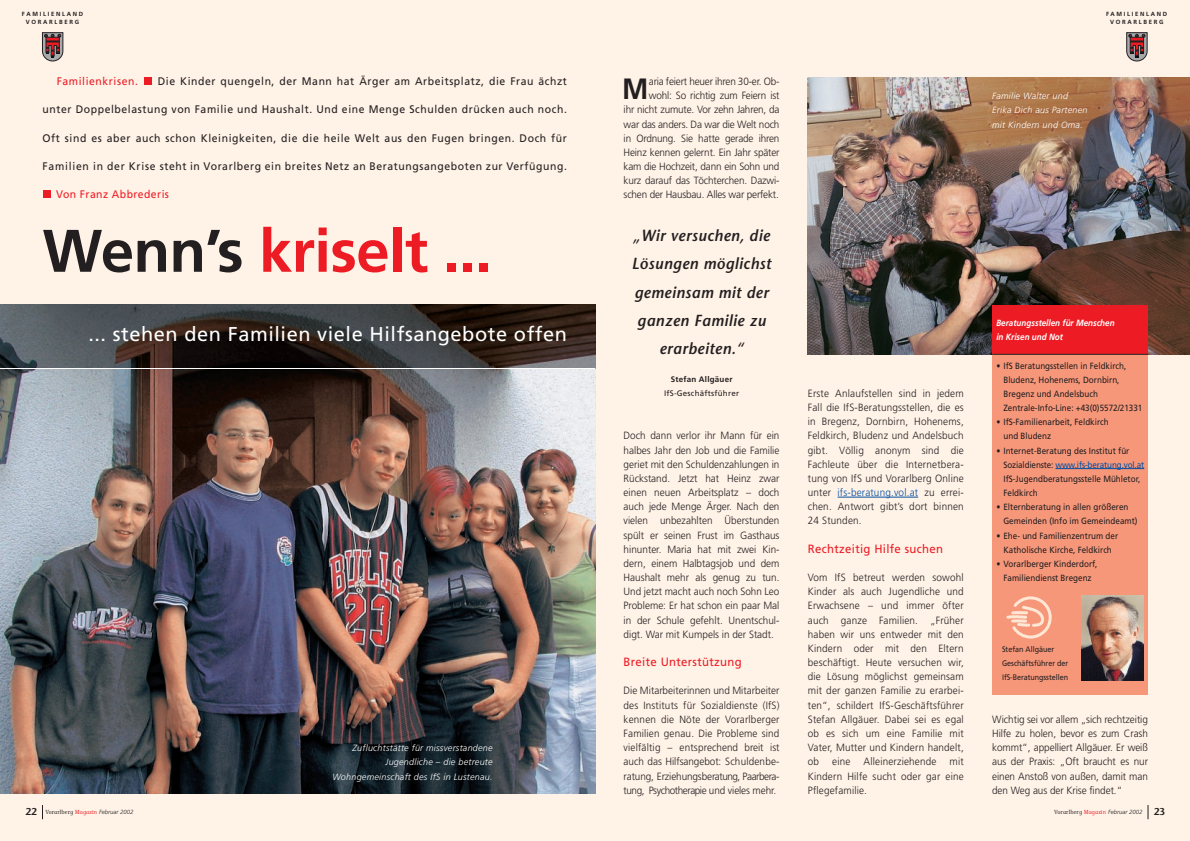
<style>
.page{position:relative;width:1190px;height:841px;background:#fff2e7}
.page>*{position:absolute;margin:0;border:0;box-sizing:border-box;transform-origin:0 0}
.t1{font:700 60px "Frutiger";letter-spacing:-.01em;color:#ed1c24}
.t2{font:700 29.3px "Frutiger";color:#231f20;scale:.95 1}
.t3{font:20px "Frutiger";letter-spacing:.03em;color:#fff}
.t4{font:italic 600 16px/28.3px "Stone Sans";letter-spacing:.03em;color:#231f20;text-align:center;scale:.95 1}
.t5{font:12px "Frutiger";letter-spacing:.03em;color:#ed1c24;scale:.95 1}
.t6{font:11px "Frutiger";letter-spacing:.055em;color:#231f20;scale:.95 1}
.t7{font:11px "Frutiger";letter-spacing:.04em;color:#ed1c24;scale:.95 1}
.t8{font:300 10.5px/14.2px "Frutiger";letter-spacing:-.015em;color:#231f20;text-align:justify;scale:.95 1}
.t9{font:300 10.5px "Frutiger";letter-spacing:.015em;color:#231f20;scale:.95 1}
.t10{font:9px/14.2px "Frutiger";color:#231f20;scale:.9 1}
.t11{font:italic 300 9px/14.2px "Frutiger";letter-spacing:.03em;color:#fff;text-align:right}
.t12{font:italic 700 9px/14.2px "Frutiger";color:#fff;scale:.9 1}
.t13{font:8px/14.2px "Frutiger";color:#231f20;scale:.9 1}
.t14{font:8px "Frutiger";letter-spacing:.03em;color:#231f20}
.t15{font:700 8px "Frutiger";letter-spacing:.03em;color:#231f20}
.t16{font:italic 300 6px "Frutiger";color:#231f20}
.t17{font:700 6px/7.2px "Frutiger";letter-spacing:.28em;color:#231f20;text-align:center}
.s1{color:#231f20}
.s2{color:#034ea2}
.s3{font-family:"Stone Sans";font-weight:600;font-style:normal;font-size:10px}
.s4{font-family:"Vorarlberger";font-style:normal}
.s5{font-family:"Vorarlberger";font-style:normal;color:#ed1c24}
</style>
<div class="page">
<svg style="left:1148px;top:805px;width:1px;height:14px"></svg>
<hr style="left:838px;top:497px;width:80px;height:1px;background:#034ea2">
<svg style="left:1126px;top:32px;width:22px;height:29px"></svg>
<svg style="left:42px;top:805px;width:1px;height:14px"></svg>
<div style="left:44px;top:190px;width:7px;height:8px;background:#ed1c24"></div>
<div style="left:144px;top:77px;width:8px;height:8px;background:#ed1c24"></div>
<svg style="left:42px;top:32px;width:21px;height:29px"></svg>
<img style="left:0;top:369px;width:595px;height:425px">
<img style="left:0;top:305px;width:595px;height:63px">
<img style="left:808px;top:78px;width:382px;height:276px">
<hr style="left:0;top:368px;width:595px;height:1px;background:#fff">
<div style="left:992px;top:305px;width:156px;height:49px;background:#ed1c24"></div>
<div style="left:992px;top:354px;width:156px;height:340px;background:#f7977a"></div>
<hr style="left:992px;top:354px;width:156px;height:1px;background:#231f20">
<svg style="left:1006px;top:596px;width:46px;height:43px"></svg>
<svg style="left:1055px;top:468px;width:20px;height:1px"></svg>
<hr style="left:1075px;top:468px;width:69px;height:1px;background:#034ea2">
<img style="left:1081px;top:595px;width:63px;height:85px">
<p class="t17" style="left:22px;top:11px;width:63px">FAMILIENLAND<br>VORARLBERG</p>
<p class="t7" style="left:57px;top:77px;width:87px">Familienkrisen.</p>
<p class="t6" style="left:158px;top:77px;width:432px">Die Kinder quengeln, der Mann hat Ärger am Arbeitsplatz, die Frau ächzt</p>
<p class="t6" style="left:43px;top:105px;width:554px">unter Doppelbelastung von Familie und Haushalt. Und eine Menge Schulden drücken auch noch.</p>
<p class="t6" style="left:43px;top:133px;width:554px">Oft sind es aber auch schon Kleinigkeiten, die die heile Welt aus den Fugen bringen. Doch für</p>
<p class="t6" style="left:43px;top:162px;width:554px">Familien in der Krise steht in Vorarlberg ein breites Netz an Beratungsangeboten zur Verfügung.</p>
<p class="t7" style="left:56px;top:190px;width:120px">Von Franz Abbrederis</p>
<p class="t8" style="left:624px;top:75px;width:166px;text-align:right">aria feiert heuer ihren 30-er. Ob&shy;wohl: So richtig zum Feiern ist<br>ihr nicht zumute. Vor zehn Jahren, da war das anders. Da war die Welt noch in Ordnung. Sie hatte gerade ihren Heinz kennen gelernt. Ein Jahr später kam die Hochzeit, dann ein Sohn und kurz darauf das Töchterchen. Dazwi&shy;schen der Hausbau. Alles war perfekt.</p>
<h2 class="t2" style="left:622px;top:77px;width:29px">M</h2>
<p class="t17" style="left:1106px;top:11px;width:63px">FAMILIENLAND<br>VORARLBERG</p>
<p class="t11" style="left:992px;top:90px;width:97px;text-align:left">Familie Walter und<br>Erika Dich aus Partenen mit Kindern und Oma.</p>
<h1 class="t1" style="left:43px;top:227px;width:451px"><span class="s1">Wenn’s</span> kriselt ...</h1>
<h3 class="t4" style="left:632px;top:223px;width:148px">„Wir versuchen, die<br>Lösungen möglichst gemeinsam mit der ganzen Familie zu erarbeiten.“</h3>
<p class="t15" style="left:671px;top:376px;width:63px">Stefan Allgäuer</p>
<p class="t14" style="left:664px;top:390px;width:77px">IfS-Geschäftsführer</p>
<h3 class="t3" style="left:88px;top:326px;width:480px">... stehen den Familien viele Hilfsangebote offen</h3>
<p class="t12" style="left:996px;top:316px;width:133px">Beratungsstellen für Menschen in Krisen und Not</p>
<p class="t10" style="left:1003px;top:359px;width:156px;text-indent:-7px">• IfS Beratungsstellen in Feldkirch, Bludenz, Hohenems, Dornbirn, Bregenz und Andelsbuch Zentrale-Info-Line: +43(0)5572/21331</p>
<p class="t10" style="left:1003px;top:416px;width:119px;text-indent:-7px">• IfS-Familienarbeit, Feldkirch und Bludenz</p>
<p class="t10" style="left:1003px;top:444px;width:158px;text-indent:-7px">• Internet-Beratung des Institut für Sozialdienste: <span class="s2">www.ifs-beratung.vol.at </span>IfS-Jugendberatungsstelle Mühletor, Feldkirch</p>
<p class="t10" style="left:1003px;top:501px;width:151px;text-indent:-7px">• Elternberatung in allen größeren<br>Gemeinden (Info im Gemeindeamt)</p>
<p class="t10" style="left:996px;top:529px;width:137px;text-align:center">• Ehe- und Familienzentrum der<br>Katholische Kirche, Feldkirch</p>
<p class="t10" style="left:996px;top:557px;width:114px;text-align:center">• Vorarlberger Kinderdorf,<br>Familiendienst Bregenz</p>
<p class="t8" style="left:808px;top:387px;width:166px">Erste Anlaufstellen sind in jedem Fall die IfS-Beratungsstellen, die es in Bregenz, Dornbirn, Hohenems, Feldkirch, Bludenz und Andelsbuch gibt. Völlig anonym sind die Fachleute über die Internetbera&shy;tung von IfS und Vorarlberg Online unter <span class="s2">ifs-beratung.vol.at</span> zu errei&shy;chen. Antwort gibt’s dort binnen 24 Stunden.</p>
<p class="t5" style="left:808px;top:544px;width:144px">Rechtzeitig Hilfe suchen</p>
<p class="t8" style="left:808px;top:571px;width:166px">Vom IfS betreut werden sowohl Kinder als auch Jugendliche und Erwachsene – und immer öfter auch ganze Familien. „Früher haben wir uns entweder mit den Kindern oder mit den Eltern beschäftigt. Heute versuchen wir, die Lösung möglichst gemeinsam mit der ganzen Familie zu erarbei&shy;ten“, schildert IfS-Geschäftsführer Stefan Allgäuer. Dabei sei es egal ob es sich um eine Familie mit Vater, Mutter und Kindern handelt, ob</p>
<p class="t8" style="left:624px;top:429px;width:166px">Doch dann verlor ihr Mann für ein halbes Jahr den Job und die Familie geriet mit den Schuldenzahlungen in Rückstand. Jetzt hat Heinz zwar einen neuen Arbeitsplatz – doch auch jede Menge Ärger. Nach den vielen unbezahlten Überstunden spült er seinen Frust im Gasthaus hinunter. Maria hat mit zwei Kin&shy;dern, einem Halbtagsjob und dem Haushalt mehr als genug zu tun.<br>Und jetzt macht auch noch Sohn Leo Probleme: Er hat schon ein paar Mal in der Schule gefehlt. Unentschul&shy;digt. War mit Kumpels in der Stadt.</p>
<p class="t5" style="left:624px;top:657px;width:126px">Breite Unterstützung</p>
<p class="t8" style="left:624px;top:685px;width:166px">Die Mitarbeiterinnen und Mitarbeiter des Instituts für Sozialdienste (IfS) kennen die Nöte der Vorarlberger Familien genau. Die Probleme sind vielfältig – entsprechend breit ist auch das Hilfsangebot: Schuldenbe&shy;ratung, Erziehungsberatung, Paarbera&shy;tung, Psychotherapie und vieles mehr.</p>
<p class="t13" style="left:1002px;top:643px;width:75px">Stefan Allgäuer<br>Geschäftsführer der<br>IfS-Beratungsstellen</p>
<p class="t8" style="left:992px;top:713px;width:166px">Wichtig sei vor allem „sich rechtzeitig Hilfe zu holen, bevor es zum Crash kommt“, appelliert Allgäuer. Er weiß aus der Praxis: „Oft braucht es nur einen Anstoß von außen, damit man den Weg aus der Krise findet.“</p>
<p class="t11" style="left:333px;top:742px;width:162px">Zufluchtstätte für missverstandene<br>Jugendliche – die betreute<br>Wohngemeinschaft des IfS in Lustenau.</p>
<p class="t8" style="left:832px;top:755px;width:21px">eine</p>
<p class="t9" style="left:864px;top:757px;width:78px">Alleinerziehende</p>
<p class="t8" style="left:808px;top:755px;width:166px;text-indent:142px">mit Kindern Hilfe sucht oder gar eine Pflegefamilie.</p>
<p class="t16" style="left:25px;top:810px;width:110px"><span class="s3">22</span> <span class="s4">Vorarlberg</span> <span class="s5">Magazin</span> Februar 2002</p>
<p class="t16" style="left:1054px;top:810px;width:112px"><span class="s4">Vorarlberg</span> <span class="s5">Magazin</span> Februar 2002 <span class="s3">23</span></p>
</div>
